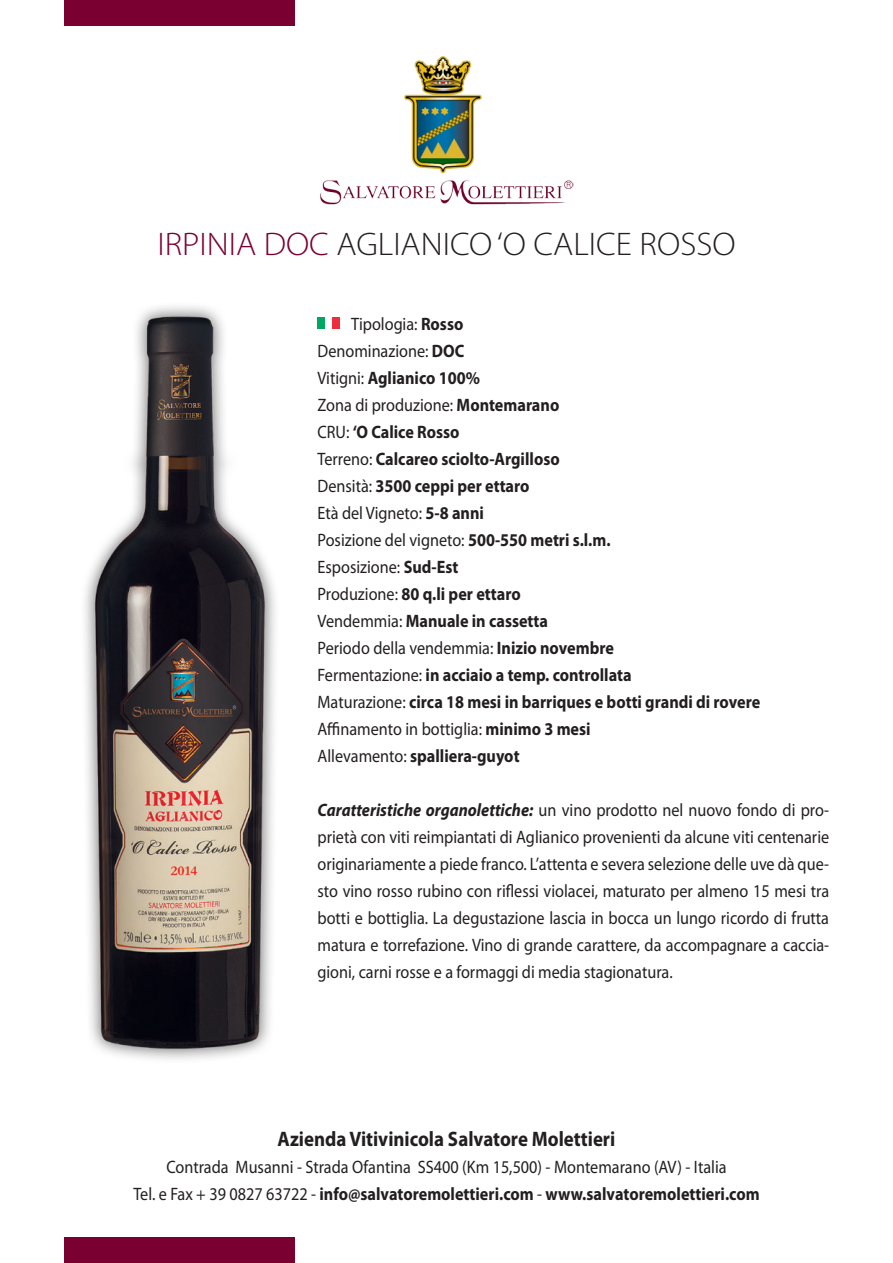
<style>
.page{position:relative;width:893px;height:1263px;background:#fff}
.page>*{position:absolute;margin:0;border:0;box-sizing:border-box;transform-origin:0 0}
.t1{font:300 32.85px "Myriad Pro";color:#231f20;scale:1.05 1}
.t2{font:700 21px "Myriad Pro";color:#231f20;scale:.9 1}
.t3{font:18px/27px "Myriad Pro";color:#231f20;text-align:justify;scale:.9 1}
.t4{font:700 18px/27px "Myriad Pro";color:#231f20;scale:.9 1}
.s1{color:#7a0032}
.s2{font-weight:400}
.s3{font-weight:700;font-style:italic}
.s4{font-weight:700}
</style>
<div class="page">
<div style="left:64px;top:0;width:231px;height:26px;background:#7a0032"></div>
<div style="left:64px;top:1237px;width:231px;height:26px;background:#7a0032"></div>
<div style="left:317px;top:317px;width:8px;height:11px;background:#00a760"></div>
<div style="left:333px;top:317px;width:7px;height:11px;background:#ee2c3c"></div>
<img style="left:85px;top:306px;width:190px;height:754px">
<img style="left:320px;top:56px;width:253px;height:149px">
<h1 class="t1" style="left:157px;top:224px;width:552px"><span class="s1">IRPINIA DOC</span> AGLIANICO ‘O CALICE ROSSO</h1>
<p class="t4" style="left:317px;top:310px;width:493px;text-indent:34px"><span class="s2">Tipologia:</span> Rosso<br><span class="s2">Denominazione:</span> DOC<br><span class="s2">Vitigni:</span> Aglianico 100%<br><span class="s2">Zona di produzione:</span> Montemarano<br><span class="s2">CRU:</span> ‘O Calice Rosso<br><span class="s2">Terreno:</span> Calcareo sciolto-Argilloso<br><span class="s2">Densità:</span> 3500 ceppi per ettaro<br><span class="s2">Età del Vigneto:</span> 5-8 anni<br><span class="s2">Posizione del vigneto:</span> 500-550 metri s.l.m.<br><span class="s2">Esposizione:</span> Sud-Est<br><span class="s2">Produzione:</span> 80 q.li per ettaro<br><span class="s2">Vendemmia:</span> Manuale in cassetta<br><span class="s2">Periodo della vendemmia:</span> Inizio novembre<br><span class="s2">Fermentazione:</span> in acciaio a temp. controllata<br><span class="s2">Maturazione:</span> circa 18 mesi in barriques e botti grandi di rovere <span class="s2">Affinamento in bottiglia:</span> minimo 3 mesi<br><span class="s2">Allevamento:</span> spalliera-guyot</p>
<p class="t3" style="left:317px;top:796px;width:570px"><span class="s3">Caratteristiche organolettiche:</span> un vino prodotto nel nuovo fondo di pro&shy;prietà con viti reimpiantati di Aglianico provenienti da alcune viti centenarie originariamente a piede franco. L’attenta e severa selezione delle uve dà que&shy;sto vino rosso rubino con riflessi violacei, maturato per almeno 15 mesi tra botti e bottiglia. La degustazione lascia in bocca un lungo ricordo di frutta matura e torrefazione. Vino di grande carattere, da accompagnare a caccia&shy;gioni, carni rosse e a formaggi di media stagionatura.</p>
<p class="t2" style="left:278px;top:1125px;width:377px">Azienda Vitivinicola Salvatore Molettieri</p>
<p class="t3" style="left:133px;top:1153px;width:697px;text-align:center">Contrada Musanni - Strada Ofantina SS400 (Km 15,500) - Montemarano (AV) - Italia<br>Tel. e Fax + 39 0827 63722 - <span class="s4">info@salvatoremolettieri.com</span> - <span class="s4">www.salvatoremolettieri.com</span></p>
</div>
